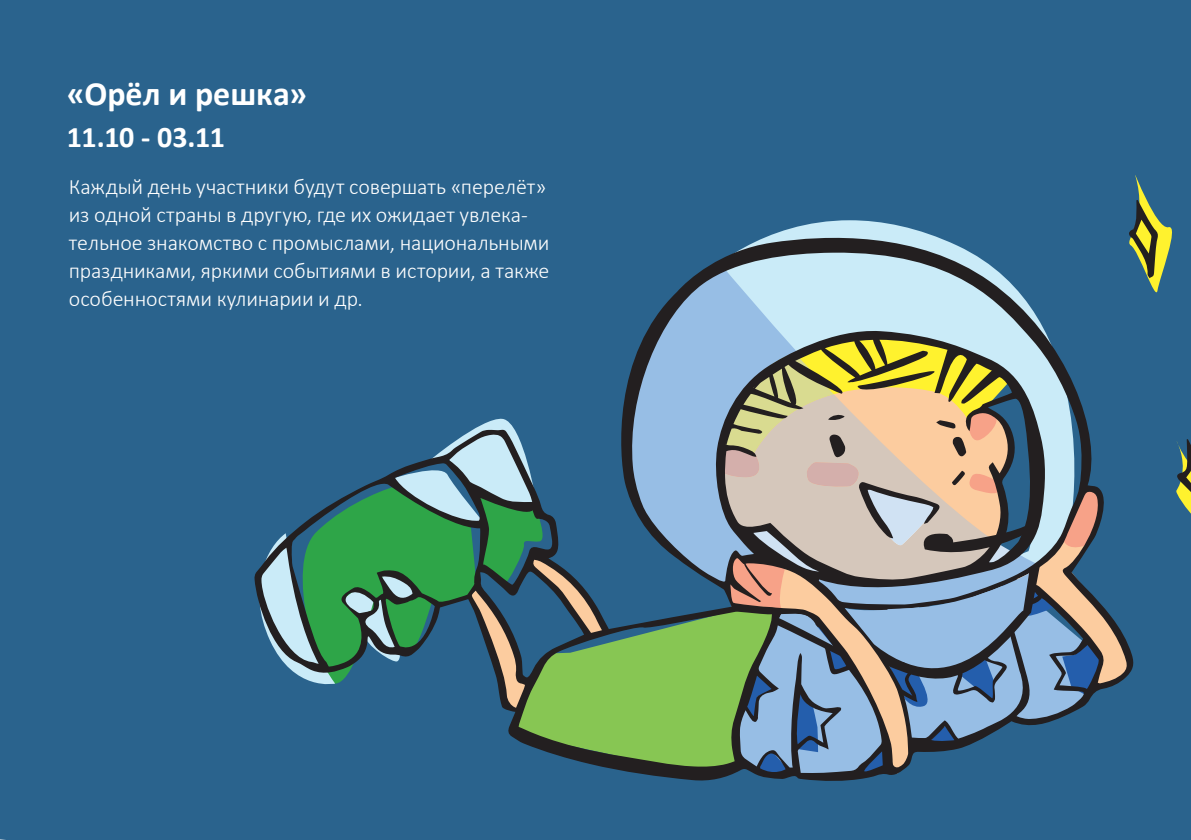
<style>
.page{position:relative;width:1191px;height:840px;background:#fff}
.page>*{position:absolute;margin:0;border:0;box-sizing:border-box;transform-origin:0 0}
.t1{font:700 34px "Calibri";color:#fff}
.t2{font:700 30px "Calibri";letter-spacing:-.02em;color:#fff}
.t3{font:300 22px/28px "Calibri";letter-spacing:-.005em;color:#fff}
</style>
<div class="page">
<div style="left:0;top:0;width:1191px;height:839px;background:#2a638d"></div>
<svg style="left:625px;top:220px;width:478px;height:11px;background:#477ca0"></svg>
<div style="left:246px;top:416px;width:8px;height:296px;background:#2a638d"></div>
<svg style="left:1176px;top:439px;width:15px;height:89px"></svg>
<svg style="left:1122px;top:169px;width:58px;height:134px;background:#55796d"></svg>
<svg style="left:254px;top:231px;width:880px;height:550px;background:#4c7f8c"></svg>
<svg style="left:718px;top:354px;width:420px;height:420px;background:#879294"></svg>
<h1 class="t1" style="left:67px;top:70px;width:242px">«Орёл и решка»</h1>
<h2 class="t2" style="left:67px;top:116px;width:159px">11.10 - 03.11</h2>
<p class="t3" style="left:69px;top:172px;width:482px">Каждый день участники будут совершать «перелёт» из одной страны в другую, где их ожидает увлека&shy;тельное знакомство с промыслами, национальными праздниками, яркими событиями в истории, а также особенностями кулинарии и др.</p>
</div>
